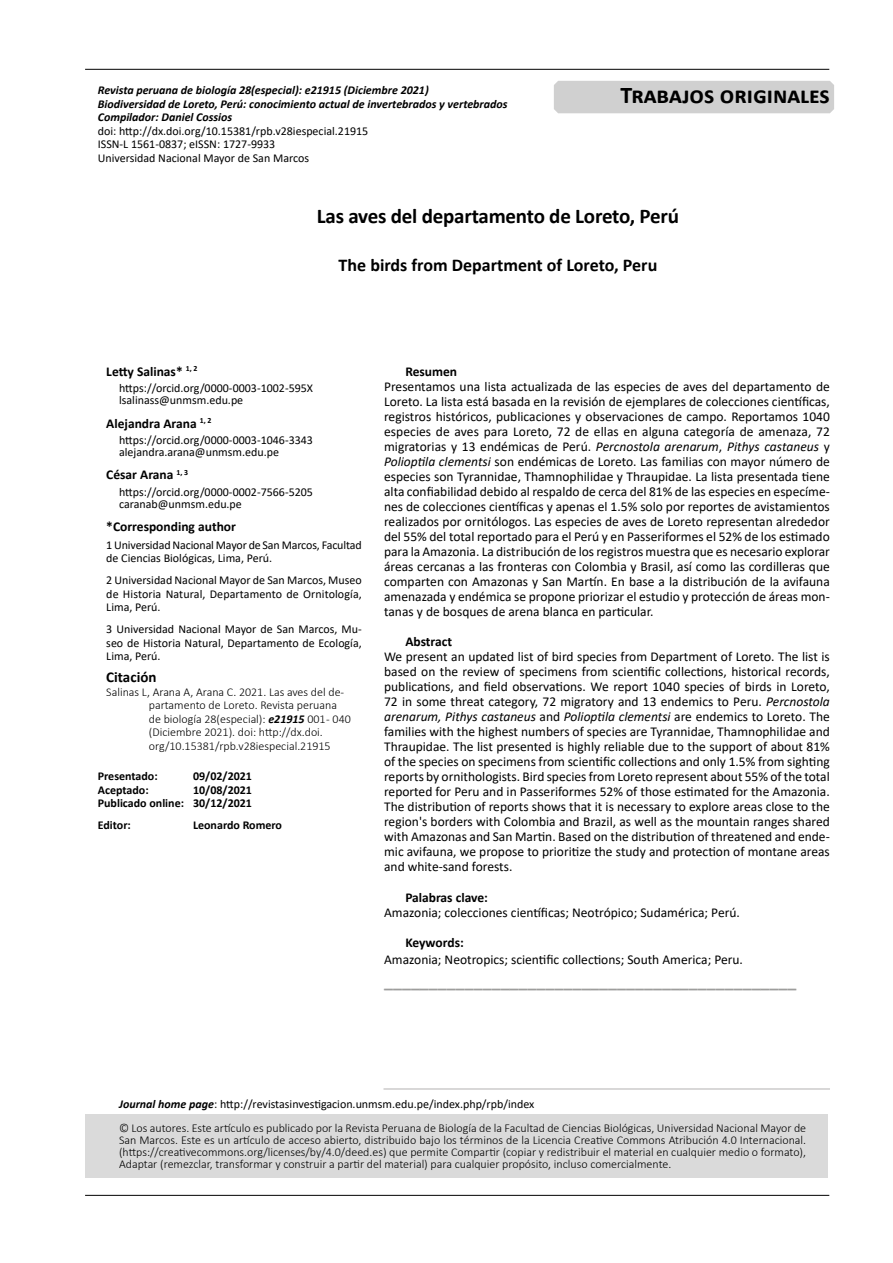
<style>
.page{position:relative;width:893px;height:1263px;background:#fff}
.page>*{position:absolute;margin:0;border:0;box-sizing:border-box;transform-origin:0 0}
.t1{font:700 24px "Calibri";color:#000}
.t2{font:700 21px "Calibri";letter-spacing:-.01em;color:#000}
.t3{font:700 18px "Calibri";color:#9d9d9c}
.t4{font:700 18px "Calibri";color:#000}
.t5{font:700 15px "Calibri";color:#000}
.t6{font:13.5px/15px "Calibri";color:#000;text-align:justify}
.t7{font:700 13.5px "Calibri";color:#000}
.t8{font:300 12px/13.5px "Calibri";color:#000;text-align:justify}
.t9{font:12px/13.5px "Calibri";color:#000}
.t10{font:italic 700 12px/13.5px "Calibri";color:#000}
.t11{font:700 12px/13.5px "Calibri";color:#000;text-align:right}
.s1{font-weight:700;font-style:italic}
.s2{font-style:italic}
</style>
<div class="page">
<hr style="left:85px;top:1195px;width:744px;height:1px;background:#000">
<hr style="left:85px;top:69px;width:744px;height:1px;background:#000">
<div style="left:85px;top:1114px;width:742px;height:64px;background:#dadada"></div>
<hr style="left:383px;top:1089px;width:447px;height:1px;background:#b3b2b2">
<div style="left:554px;top:81px;width:280px;height:32px;background:#d0d0d0"></div>
<p class="t10" style="left:98px;top:83px;width:411px">Revista peruana de biología 28(especial): e21915 (Diciembre 2021)<br>Biodiversidad de Loreto, Perú: conocimiento actual de invertebrados y vertebrados<br>Compilador: Daniel Cossios</p>
<p class="t9" style="left:98px;top:124px;width:272px">doi: http://dx.doi.org/10.15381/rpb.v28iespecial.21915<br>ISSN-L 1561-0837; eISSN: 1727-9933<br>Universidad Nacional Mayor de San Marcos</p>
<h1 class="t1" style="left:620px;top:78px;width:211px">Trabajos originales</h1>
<h2 class="t2" style="left:317px;top:201px;width:364px">Las aves del departamento de Loreto, Perú</h2>
<h3 class="t4" style="left:339px;top:252px;width:320px">The birds from Department of Loreto, Peru</h3>
<p class="t7" style="left:106px;top:362px;width:93px">Letty Salinas* <sup>1,</sup> <sup>2</sup></p>
<p class="t9" style="left:119px;top:382px;width:196px;line-height:12px">https://orcid.org/0000-0003-1002-595X lsalinass@unmsm.edu.pe</p>
<p class="t7" style="left:106px;top:414px;width:107px">Alejandra Arana <sup>1,</sup> <sup>2</sup></p>
<p class="t9" style="left:119px;top:434px;width:195px;line-height:12px">https://orcid.org/0000-0003-1046-3343 alejandra.arana@unmsm.edu.pe</p>
<p class="t7" style="left:106px;top:465px;width:83px">César Arana <sup>1,</sup> <sup>3</sup></p>
<p class="t9" style="left:119px;top:485px;width:195px;line-height:12px">https://orcid.org/0000-0002-7566-5205 caranab@unmsm.edu.pe</p>
<p class="t7" style="left:106px;top:517px;width:131px">*Corresponding author</p>
<p class="t9" style="left:106px;top:538px;width:257px">1 Universidad Nacional Mayor de San Marcos, Facultad de Ciencias Biológicas, Lima, Perú.</p>
<p class="t9" style="left:106px;top:573px;width:257px;text-align:justify">2 Universidad Nacional Mayor de San Marcos, Museo de Historia Natural, Departamento de Ornitología, Lima, Perú.</p>
<p class="t9" style="left:106px;top:622px;width:257px;text-align:justify">3 Universidad Nacional Mayor de San Marcos, Mu&shy;seo de Historia Natural, Departamento de Ecología, Lima, Perú.</p>
<p class="t5" style="left:106px;top:667px;width:52px">Citación</p>
<p class="t8" style="left:149px;top:685px;width:203px;text-align:left;text-indent:-43px">Salinas L, Arana A, Arana C. 2021. Las aves del de&shy;partamento de Loreto. Revista peruana de biología 28(especial): <span class="s1">e21915</span> 001 - 040 (Diciembre 2021). doi: http://dx.doi. org/10.15381/rpb.v28iespecial.21915</p>
<p class="t11" style="left:98px;top:769px;width:61px">Presentado:</p>
<p class="t11" style="left:193px;top:769px;width:60px">09/02/2021</p>
<p class="t11" style="left:98px;top:783px;width:52px">Aceptado:</p>
<p class="t11" style="left:98px;top:783px;width:156px">10/08/2021<br>Publicado online: 30/12/2021</p>
<p class="t11" style="left:98px;top:818px;width:35px">Editor:</p>
<p class="t11" style="left:193px;top:818px;width:91px">Leonardo Romero</p>
<p class="t7" style="left:405px;top:362px;width:53px">Resumen</p>
<p class="t6" style="left:384px;top:378px;width:447px">Presentamos una lista actualizada de las especies de aves del departamento de Loreto. La lista está basada en la revisión de ejemplares de colecciones científicas, registros históricos, publicaciones y observaciones de campo. Reportamos 1040 especies de aves para Loreto, 72 de ellas en alguna categoría de amenaza, 72 migratorias y 13 endémicas de Perú. <span class="s2">Percnostola arenarum</span>, <span class="s2">Pithys castaneus</span> y <span class="s2">Polioptila clementsi</span> son endémicas de Loreto. Las familias con mayor número de especies son Tyrannidae, Thamnophilidae y Thraupidae. La lista presentada tiene alta confiabilidad debido al respaldo de cerca del 81% de las especies en especíme&shy;nes de colecciones científicas y apenas el 1.5% solo por reportes de avistamientos realizados por ornitólogos. Las especies de aves de Loreto representan alrededor del 55% del total reportado para el Perú y en Passeriformes el 52% de los estimado para la Amazonia. La distribución de los registros muestra que es necesario explorar áreas cercanas a las fronteras con Colombia y Brasil, así como las cordilleras que comparten con Amazonas y San Martín. En base a la distribución de la avifauna amenazada y endémica se propone priorizar el estudio y protección de áreas mon&shy;tanas y de bosques de arena blanca en particular.</p>
<p class="t7" style="left:405px;top:632px;width:48px">Abstract</p>
<p class="t6" style="left:384px;top:649px;width:447px">We present an updated list of bird species from Department of Loreto. The list is based on the review of specimens from scientific collections, historical records, publications, and field observations. We report 1040 species of birds in Loreto, 72 in some threat category, 72 migratory and 13 endemics to Peru. <span class="s2">Percnostola arenarum, Pithys castaneus</span> and <span class="s2">Polioptila clementsi</span> are endemics to Loreto. The families with the highest numbers of species are Tyrannidae, Thamnophilidae and Thraupidae. The list presented is highly reliable due to the support of about 81% of the species on specimens from scientific collections and only 1.5% from sighting reports by ornithologists. Bird species from Loreto represent about 55% of the total reported for Peru and in Passeriformes 52% of those estimated for the Amazonia.<br>The distribution of reports shows that it is necessary to explore areas close to the region's borders with Colombia and Brazil, as well as the mountain ranges shared with Amazonas and San Martin. Based on the distribution of threatened and ende&shy;mic avifauna, we propose to prioritize the study and protection of montane areas and white-sand forests.</p>
<p class="t7" style="left:405px;top:888px;width:84px">Palabras clave:</p>
<p class="t6" style="left:384px;top:904px;width:357px">Amazonia; colecciones científicas; Neotrópico; Sudamérica; Perú.</p>
<p class="t7" style="left:405px;top:933px;width:60px">Keywords:</p>
<p class="t6" style="left:384px;top:951px;width:360px">Amazonia; Neotropics; scientific collections; South America; Peru.</p>
<h3 class="t3" style="left:384px;top:968px;width:414px">______________________________________________</h3>
<p class="t9" style="left:119px;top:1096px;width:417px"><span class="s1">Journal home page</span>: http://revistasinvestigacion.unmsm.edu.pe/index.php/rpb/index</p>
<p class="t8" style="left:119px;top:1122px;width:689px;line-height:12px">© Los autores. Este artículo es publicado por la Revista Peruana de Biología de la Facultad de Ciencias Biológicas, Universidad Nacional Mayor de San Marcos. Este es un artículo de acceso abierto, distribuido bajo los términos de la Licencia Creative Commons Atribución 4.0 Internacional. (https://creativecommons.org/licenses/by/4.0/deed.es) que permite Compartir (copiar y redistribuir el material en cualquier medio o formato), Adaptar (remezclar, transformar y construir a partir del material) para cualquier propósito, incluso comercialmente.</p>
</div>
